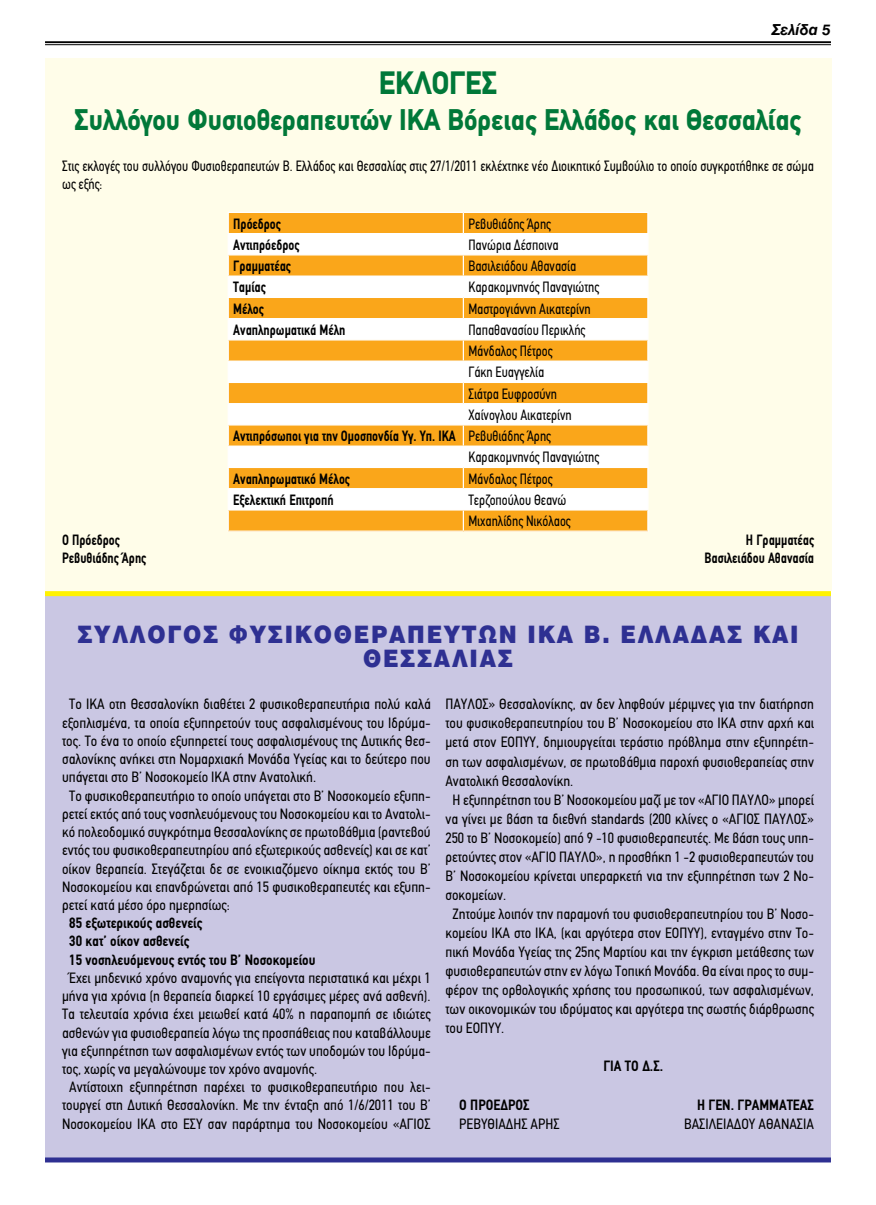
<style>
.page{position:relative;width:876px;height:1205px;background:#fff}
.page>*{position:absolute;margin:0;border:0;box-sizing:border-box;transform-origin:0 0}
.t1{font:900 32.5px "PF Din Text";color:#007839;scale:.91 1}
.t2{font:900 30px "PF Din Text";color:#007839;scale:.91 1}
.t3{font:900 23.75px/23.8px "UB Helvetica";letter-spacing:.08em;color:#2e3092;text-align:center;scale:.92 1}
.t4{font:15px "PF Din Text Condensed";color:#000}
.t5{font:15px/18px "PF Din Text Condensed";color:#000;scale:.91 1}
.t6{font:700 15px "PF Din Text Condensed";color:#000;scale:.91 1}
.t7{font:700 15px/18.2px "PF Din Text Condensed";color:#000}
.t8{font:italic 15px "UB Helvetica Bold";color:#000}
.s1{font-weight:400}
</style>
<div class="page">
<hr style="left:45px;top:41px;width:785px;height:2px;background:#000">
<hr style="left:45px;top:44px;width:785px;height:1px;background:#000">
<div style="left:45px;top:594px;width:785px;height:566px;background:#cac7e3"></div>
<div style="left:45px;top:1157px;width:785px;height:5px;background:#2e3092"></div>
<div style="left:45px;top:58px;width:785px;height:533px;background:#fffde9"></div>
<hr style="left:227px;top:212px;width:236px;height:1px;background:#fff">
<hr style="left:227px;top:213px;width:2px;height:20px;background:#fff">
<hr style="left:227px;top:233px;width:236px;height:1px;background:#fff">
<hr style="left:227px;top:234px;width:2px;height:20px;background:#fff">
<hr style="left:227px;top:254px;width:236px;height:1px;background:#fff">
<hr style="left:227px;top:255px;width:2px;height:20px;background:#fff">
<hr style="left:227px;top:275px;width:236px;height:2px;background:#fff">
<hr style="left:227px;top:277px;width:2px;height:20px;background:#fff">
<hr style="left:227px;top:297px;width:236px;height:1px;background:#fff">
<hr style="left:227px;top:298px;width:2px;height:20px;background:#fff">
<hr style="left:227px;top:318px;width:236px;height:1px;background:#fff">
<hr style="left:227px;top:319px;width:2px;height:20px;background:#fff">
<hr style="left:227px;top:339px;width:236px;height:1px;background:#fff">
<hr style="left:227px;top:340px;width:2px;height:20px;background:#fff">
<hr style="left:227px;top:360px;width:236px;height:2px;background:#fff">
<hr style="left:227px;top:362px;width:2px;height:20px;background:#fff">
<hr style="left:227px;top:382px;width:236px;height:1px;background:#fff">
<hr style="left:227px;top:383px;width:2px;height:20px;background:#fff">
<hr style="left:227px;top:403px;width:236px;height:1px;background:#fff">
<hr style="left:227px;top:404px;width:2px;height:20px;background:#fff">
<hr style="left:227px;top:424px;width:236px;height:1px;background:#fff">
<hr style="left:227px;top:425px;width:2px;height:20px;background:#fff">
<hr style="left:227px;top:445px;width:236px;height:2px;background:#fff">
<hr style="left:227px;top:447px;width:2px;height:20px;background:#fff">
<hr style="left:227px;top:467px;width:236px;height:1px;background:#fff">
<hr style="left:227px;top:468px;width:2px;height:20px;background:#fff">
<hr style="left:227px;top:488px;width:236px;height:1px;background:#fff">
<hr style="left:227px;top:489px;width:2px;height:20px;background:#fff">
<hr style="left:227px;top:509px;width:236px;height:1px;background:#fff">
<hr style="left:227px;top:510px;width:2px;height:20px;background:#fff">
<svg style="left:228px;top:212px;width:420px;height:318px;background:#fcd28c"></svg>
<hr style="left:227px;top:530px;width:236px;height:2px;background:#fff">
<hr style="left:463px;top:530px;width:185px;height:2px;background:#fff">
<div style="left:45px;top:591px;width:785px;height:5px;background:#fff200"></div>
<p class="t8" style="left:771px;top:20px;width:61px">Σελίδα 5</p>
<h1 class="t1" style="left:378px;top:63px;width:131px">ΕΚΛΟΓΕΣ</h1>
<h2 class="t2" style="left:74px;top:102px;width:800px">Συλλόγου Φυσιοθεραπευτών ΙΚΑ Βόρειας Ελλάδος και Θεσσαλίας</h2>
<p class="t5" style="left:62px;top:157px;width:827px">Στις εκλογές του συλλόγου Φυσιοθεραπευτών Β. Ελλάδος και Θεσσαλίας στις 27/1/2011 εκλέχτηκε νέο Διοικητικό Συμβούλιο το οποίο συγκροτήθηκε σε σώμα ως εξής:</p>
<p class="t6" style="left:233px;top:215px;width:54px">Πρόεδρος</p>
<p class="t5" style="left:468px;top:215px;width:92px">Ρεβυθιάδης Άρης</p>
<p class="t6" style="left:233px;top:236px;width:74px">Αντιπρόεδρος</p>
<p class="t5" style="left:468px;top:236px;width:101px">Πανώρια Δέσποινα</p>
<p class="t6" style="left:233px;top:257px;width:65px">Γραμματέας</p>
<p class="t5" style="left:468px;top:257px;width:120px">Βασιλειάδου Αθανασία</p>
<p class="t6" style="left:233px;top:278px;width:37px">Ταμίας</p>
<p class="t5" style="left:468px;top:278px;width:145px">Καρακομνηνός Παναγιώτης</p>
<p class="t6" style="left:233px;top:300px;width:35px">Μέλος</p>
<p class="t5" style="left:468px;top:300px;width:136px">Μαστρογιάννη Αικατερίνη</p>
<p class="t6" style="left:233px;top:321px;width:125px">Αναπληρωματικά Μέλη</p>
<p class="t5" style="left:468px;top:321px;width:130px">Παπαθανασίου Περικλής</p>
<p class="t5" style="left:468px;top:342px;width:94px">Μάνδαλος Πέτρος</p>
<p class="t5" style="left:468px;top:363px;width:85px">Γάκη Ευαγγελία</p>
<p class="t5" style="left:468px;top:385px;width:99px">Σιάτρα Ευφροσύνη</p>
<p class="t5" style="left:468px;top:406px;width:115px">Χαίνογλου Αικατερίνη</p>
<p class="t6" style="left:233px;top:427px;width:351px">Αντιπρόσωποι για την Ομοσπονδία Υγ. Υπ. ΙΚΑ <span class="s1">Ρεβυθιάδης Άρης</span></p>
<p class="t5" style="left:468px;top:448px;width:145px">Καρακομνηνός Παναγιώτης</p>
<p class="t6" style="left:233px;top:470px;width:130px">Αναπληρωματικό Μέλος</p>
<p class="t5" style="left:468px;top:470px;width:94px">Μάνδαλος Πέτρος</p>
<p class="t6" style="left:233px;top:491px;width:112px">Εξελεκτική Επιτροπή</p>
<p class="t5" style="left:468px;top:489px;width:114px;line-height:21.2px">Τερζοπούλου Θεανώ<br>Μιχαηλίδης Νικόλαος</p>
<p class="t6" style="left:62px;top:531px;width:65px">Ο Πρόεδρος</p>
<p class="t6" style="left:745px;top:531px;width:76px">Η Γραμματέας</p>
<p class="t6" style="left:62px;top:549px;width:94px">Ρεβυθιάδης Άρης</p>
<p class="t6" style="left:704px;top:549px;width:122px">Βασιλειάδου Αθανασία</p>
<h3 class="t3" style="left:77px;top:622px;width:785px">ΣΥΛΛΟΓΟΣ ΦΥΣΙΚΟΘΕΡΑΠΕΥΤΩΝ ΙΚΑ Β. ΕΛΛΑΔΑΣ ΚΑΙ<br>ΘΕΣΣΑΛΙΑΣ</h3>
<p class="t4" style="left:69px;top:695px;width:363px">Το ΙΚΑ οτη Θεσσαλονίκη διαθέτει 2 φυσικοθεραπευτήρια πολύ καλά</p>
<p class="t4" style="left:62px;top:714px;width:370px">εξοπλισμένα, τα οποία εξυπηρετούν τους ασφαλισμένους του Ιδρύμα-</p>
<p class="t4" style="left:62px;top:732px;width:370px">τος. Το ένα το οποίο εξυπηρετεί τους ασφαλισμένους της Δυτικής Θεσ-</p>
<p class="t4" style="left:62px;top:750px;width:370px">σαλονίκης ανήκει στη Νομαρχιακή Μονάδα Υγείας και το δεύτερο που</p>
<p class="t4" style="left:62px;top:768px;width:255px">υπάγεται στο Β’ Νοσοκομείο ΙΚΑ στην Ανατολική.</p>
<p class="t4" style="left:69px;top:787px;width:363px">Το φυσικοθεραπευτήριο το οποίο υπάγεται στο Β’ Νοσοκομείο εξυπη-</p>
<p class="t4" style="left:62px;top:805px;width:370px">ρετεί εκτός από τους νοσηλευόμενους του Νοσοκομείου και το Ανατολι-</p>
<p class="t4" style="left:62px;top:823px;width:370px">κό πολεοδομικό συγκρότημα Θεσσαλονίκης σε πρωτοβάθμια (ραντεβού</p>
<p class="t4" style="left:62px;top:841px;width:370px">εντός του φυσικοθεραπευτηρίου από εξωτερικούς ασθενείς) και σε κατ’</p>
<p class="t4" style="left:62px;top:860px;width:370px">οίκον θεραπεία. Στεγάζεται δε σε ενοικιαζόμενο οίκημα εκτός του Β’</p>
<p class="t4" style="left:62px;top:878px;width:370px">Νοσοκομείου και επανδρώνεται από 15 φυσικοθεραπευτές και εξυπη-</p>
<p class="t4" style="left:62px;top:896px;width:169px">ρετεί κατά μέσο όρο ημερησίως:</p>
<p class="t7" style="left:69px;top:914px;width:247px">85 εξωτερικούς ασθενείς<br>30 κατ’ οίκον ασθενείς<br>15 νοσηλευόμενους εντός του Β’ Νοσοκομείου</p>
<p class="t4" style="left:69px;top:969px;width:363px">Έχει μηδενικό χρόνο αναμονής για επείγοντα περιστατικά και μέχρι 1</p>
<p class="t4" style="left:62px;top:987px;width:370px">μήνα για χρόνια (η θεραπεία διαρκεί 10 εργάσιμες μέρες ανά ασθενή).</p>
<p class="t4" style="left:62px;top:1005px;width:370px">Τα τελευταία χρόνια έχει μειωθεί κατά 40% η παραπομπή σε ιδιώτες</p>
<p class="t4" style="left:62px;top:1024px;width:370px">ασθενών για φυσιοθεραπεία λόγω της προσπάθειας που καταβάλλουμε</p>
<p class="t4" style="left:62px;top:1042px;width:370px">για εξυπηρέτηση των ασφαλισμένων εντός των υποδομών του Ιδρύμα-</p>
<p class="t4" style="left:62px;top:1060px;width:256px">τος, χωρίς να μεγαλώνουμε τον χρόνο αναμονής.</p>
<p class="t4" style="left:69px;top:1078px;width:363px">Αντίστοιχη εξυπηρέτηση παρέχει το φυσικοθεραπευτήριο που λει-</p>
<p class="t4" style="left:62px;top:1096px;width:370px">τουργεί στη Δυτική Θεσσαλονίκη. Με την ένταξη από 1/6/2011 του Β’</p>
<p class="t4" style="left:62px;top:1115px;width:370px">Νοσοκομείου ΙΚΑ στο ΕΣΥ σαν παράρτημα του Νοσοκομείου «ΑΓΙΟΣ</p>
<p class="t4" style="left:445px;top:695px;width:370px">ΠΑΥΛΟΣ» Θεσσαλονίκης, αν δεν ληφθούν μέριμνες για την διατήρηση</p>
<p class="t4" style="left:445px;top:714px;width:370px">του φυσικοθεραπευτηρίου του Β’ Νοσοκομείου στο ΙΚΑ στην αρχή και</p>
<p class="t4" style="left:445px;top:733px;width:370px">μετά στον ΕΟΠΥΥ, δημιουργείται τεράστιο πρόβλημα στην εξυπηρέτη-</p>
<p class="t4" style="left:445px;top:753px;width:370px">ση των ασφαλισμένων, σε πρωτοβάθμια παροχή φυσιοθεραπείας στην</p>
<p class="t4" style="left:445px;top:772px;width:129px">Ανατολική Θεσσαλονίκη.</p>
<p class="t4" style="left:452px;top:791px;width:363px">Η εξυπηρέτηση του Β’ Νοσοκομείου μαζί με τον «ΑΓΙΟ ΠΑΥΛΟ» μπορεί</p>
<p class="t4" style="left:445px;top:810px;width:370px">να γίνει με βάση τα διεθνή standards (200 κλίνες ο «ΑΓΙΟΣ ΠΑΥΛΟΣ»</p>
<p class="t4" style="left:445px;top:829px;width:370px">250 το Β’ Νοσοκομείο) από 9 -10 φυσιοθεραπευτές. Με βάση τους υπη-</p>
<p class="t4" style="left:445px;top:848px;width:370px">ρετούντες στον «ΑΓΙΟ ΠΑΥΛΟ», η προσθήκη 1 -2 φυσιοθεραπευτών του</p>
<p class="t4" style="left:445px;top:867px;width:370px">Β’ Νοσοκομείου κρίνεται υπεραρκετή νια την εξυπηρέτηση των 2 Νο-</p>
<p class="t4" style="left:445px;top:886px;width:62px">σοκομείων.</p>
<p class="t4" style="left:452px;top:905px;width:363px">Ζητούμε λοιπόν την παραμονή του φυσιοθεραπευτηρίου του Β’ Νοσο-</p>
<p class="t4" style="left:445px;top:924px;width:370px">κομείου ΙΚΑ στο ΙΚΑ, (και αργότερα στον ΕΟΠΥΥ), ενταγμένο στην Το-</p>
<p class="t4" style="left:445px;top:943px;width:370px">πική Μονάδα Υγείας της 25ης Μαρτίου και την έγκριση μετάθεσης των</p>
<p class="t4" style="left:445px;top:962px;width:370px">φυσιοθεραπευτών στην εν λόγω Τοπική Μονάδα. Θα είναι προς το συμ-</p>
<p class="t4" style="left:445px;top:981px;width:370px">φέρον της ορθολογικής χρήσης του προσωπικού, των ασφαλισμένων,</p>
<p class="t4" style="left:445px;top:1000px;width:370px">των οικονομικών του ιδρύματος και αργότερα της σωστής διάρθρωσης</p>
<p class="t4" style="left:445px;top:1019px;width:60px">του ΕΟΠΥΥ.</p>
<p class="t7" style="left:603px;top:1057px;width:61px">ΓΙΑ ΤΟ Δ.Σ.</p>
<p class="t7" style="left:459px;top:1095px;width:72px">Ο ΠΡΟΕΔΡΟΣ</p>
<p class="t7" style="left:696px;top:1095px;width:118px">Η ΓΕΝ. ΓΡΑΜΜΑΤΕΑΣ</p>
<p class="t4" style="left:459px;top:1115px;width:102px">ΡΕΒΥΘΙΑΔΗΣ ΑΡΗΣ</p>
<p class="t4" style="left:683px;top:1115px;width:131px">ΒΑΣΙΛΕΙΑΔΟΥ ΑΘΑΝΑΣΙΑ</p>
</div>
